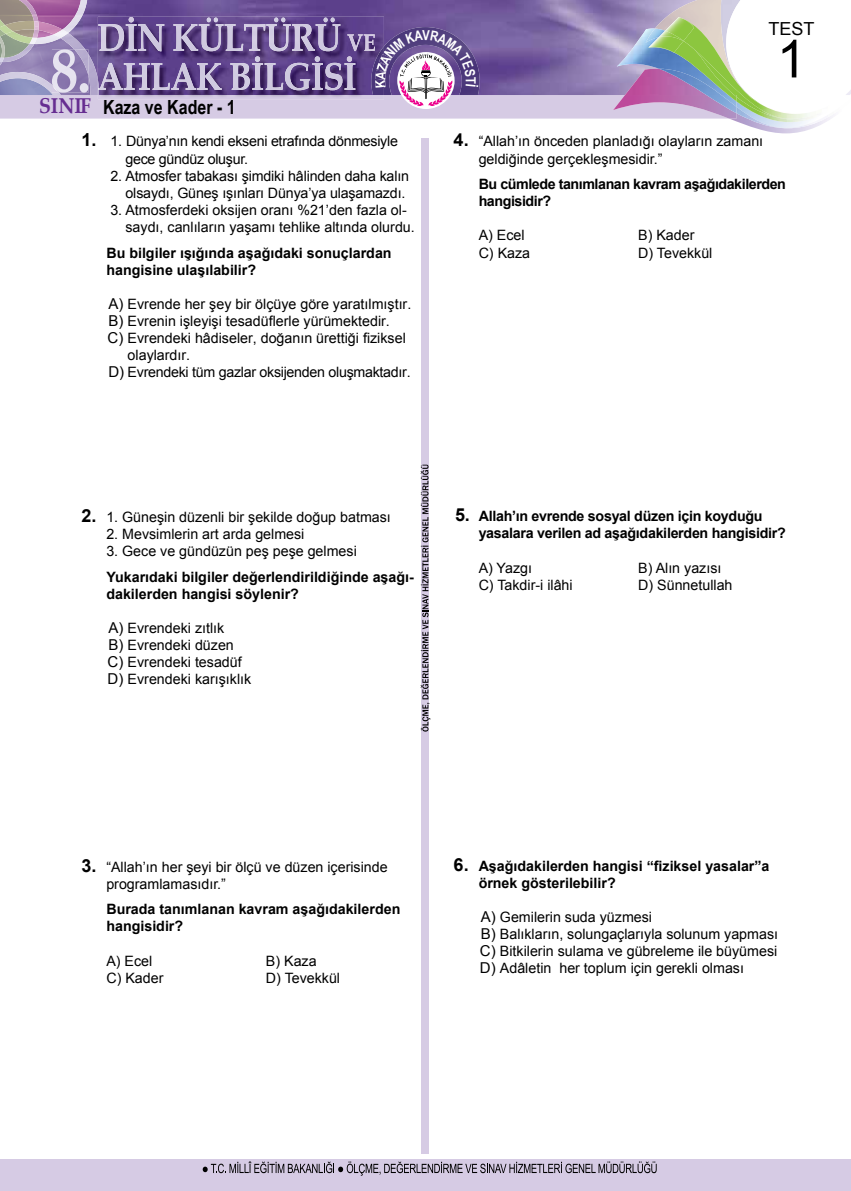
<style>
.page{position:relative;width:851px;height:1191px;background:#fff}
.page>*{position:absolute;margin:0;border:0;box-sizing:border-box;transform-origin:0 0}
.t1{font:52.5px "Arial";color:#000}
.t2{font:700 21.45px "Book Antiqua";color:#662d91;scale:.9 1}
.t3{font:700 19.5px "Arial Narrow";color:#000}
.t4{font:18px "Arial";color:#000}
.t5{font:14.25px/17.1px "Arial";color:#000}
.t6{font:700 14.25px/17.1px "Arial";color:#000}
.t7{font:14.25px/17.1px "Arial";letter-spacing:-.02em;color:#000}
.t8{font:700 14.25px/17.1px "Arial";letter-spacing:-.02em;color:#000}
.t9{font:700 14.25px/17.1px "Arial";letter-spacing:-.03em;color:#000}
.t10{font:12.9px "Arial Narrow";color:#000;scale:.9 1}
.s1{font-weight:700;font-size:18px}
.s2{font-size:15px}
.s3{font-size:18px}
</style>
<div class="page">
<div style="left:421px;top:138px;width:8px;height:1015px;background:#d6cbe4"></div>
<img style="left:733px;top:120px;width:80px;height:13px">
<img style="left:736px;top:119px;width:94px;height:9px">
<img style="left:736px;top:119px;width:75px;height:3px">
<div style="left:0;top:1159px;width:850px;height:32px;background:#d6cbe4"></div>
<svg style="left:203px;top:1161px;width:453px;height:14px"></svg>
<svg style="left:420px;top:465px;width:10px;height:266px"></svg>
<svg style="left:0;top:0;width:850px;height:119px;background:#9e8fb4"></svg>
<h2 class="t2" style="left:39px;top:93px;width:59px">SINIF</h2>
<h3 class="t3" style="left:103px;top:92px;width:134px">Kaza ve Kader - 1</h3>
<p class="t7" style="left:125px;top:133px;width:274px;text-indent:-44px"><span class="s1">1.</span> 1. Dünya’nın kendi ekseni etrafında dönmesiyle gece gündüz oluşur.</p>
<p class="t5" style="left:110px;top:167px;width:300px;text-align:right">2. Atmosfer tabakası şimdiki hâlinden daha kalın olsaydı, Güneş ışınları Dünya’ya ulaşamazdı.</p>
<p class="t5" style="left:125px;top:201px;width:291px;text-indent:-15px">3. Atmosferdeki oksijen oranı %21’den fazla ol&shy;saydı, canlıların yaşamı tehlike altında olurdu.</p>
<p class="t6" style="left:106px;top:244px;width:287px">Bu bilgiler ışığında aşağıdaki sonuçlardan hangisine ulaşılabilir?</p>
<p class="t5" style="left:108px;top:295px;width:304px"><span class="s2">A)</span> Evrende her şey bir ölçüye göre yaratılmıştır.</p>
<p class="t5" style="left:108px;top:312px;width:283px"><span class="s2">B)</span> Evrenin işleyişi tesadüflerle yürümektedir.</p>
<p class="t5" style="left:108px;top:330px;width:299px"><span class="s2">C)</span> Evrendeki hâdiseler, doğanın ürettiği fiziksel</p>
<p class="t5" style="left:128px;top:347px;width:64px">olaylardır.</p>
<p class="t7" style="left:108px;top:364px;width:303px"><span class="s2">D)</span> Evrendeki tüm gazlar oksijenden oluşmaktadır.</p>
<p class="t4" style="left:768px;top:17px;width:48px">TEST</p>
<h1 class="t1" style="left:776px;top:25px;width:31px">1</h1>
<p class="t5" style="left:478px;top:133px;width:286px;text-indent:-25px"><span class="s1">4.</span> “Allah’ın önceden planladığı olayların zamanı geldiğinde gerçekleşmesidir.”</p>
<p class="t9" style="left:478px;top:176px;width:309px">Bu cümlede tanımlanan kavram aşağıdakilerden hangisidir?</p>
<p class="t5" style="left:478px;top:227px;width:47px">A) Ecel</p>
<p class="t5" style="left:638px;top:227px;width:58px">B) Kader</p>
<p class="t5" style="left:478px;top:244px;width:53px">C) Kaza</p>
<p class="t5" style="left:638px;top:244px;width:76px">D) Tevekkül</p>
<p class="t5" style="left:81px;top:508px;width:311px"><span class="s1">2.</span> 1. Güneşin düzenli bir şekilde doğup batması</p>
<p class="t5" style="left:106px;top:526px;width:199px">2. Mevsimlerin art arda gelmesi</p>
<p class="t5" style="left:106px;top:543px;width:252px">3. Gece ve gündüzün peş peşe gelmesi</p>
<p class="t6" style="left:106px;top:568px;width:309px">Yukarıdaki bilgiler değerlendirildiğinde aşağı&shy;dakilerden hangisi söylenir?</p>
<p class="t5" style="left:108px;top:619px;width:145px"><span class="s2">A)</span> Evrendeki zıtlık<br><span class="s2">B)</span> Evrendeki düzen<br><span class="s2">C)</span> Evrendeki tesadüf<br><span class="s2">D)</span> Evrendeki karışıklık</p>
<p class="t8" style="left:478px;top:508px;width:308px;text-indent:-24px"><span class="s3">5.</span> Allah’ın evrende sosyal düzen için koyduğu yasalara verilen ad aşağıdakilerden hangisidir?</p>
<p class="t5" style="left:478px;top:559px;width:55px">A) Yazgı</p>
<p class="t5" style="left:638px;top:559px;width:85px">B) Alın yazısı</p>
<p class="t5" style="left:478px;top:576px;width:95px">C) Takdir-i ilâhi</p>
<p class="t5" style="left:638px;top:576px;width:96px">D) Sünnetullah</p>
<p class="t5" style="left:106px;top:858px;width:283px;text-indent:-25px"><span class="s1">3.</span> “Allah’ın her şeyi bir ölçü ve düzen içerisinde programlamasıdır.”</p>
<p class="t6" style="left:106px;top:901px;width:295px">Burada tanımlanan kavram aşağıdakilerden hangisidir?</p>
<p class="t5" style="left:106px;top:952px;width:47px">A) Ecel</p>
<p class="t5" style="left:266px;top:952px;width:52px">B) Kaza</p>
<p class="t5" style="left:106px;top:969px;width:59px">C) Kader</p>
<p class="t5" style="left:266px;top:969px;width:76px">D) Tevekkül</p>
<p class="t6" style="left:478px;top:857px;width:292px;text-indent:-25px"><span class="s3">6.</span> Aşağıdakilerden hangisi “fiziksel yasalar”a örnek gösterilebilir?</p>
<p class="t5" style="left:480px;top:908px;width:299px"><span class="s2">A)</span> Gemilerin suda yüzmesi<br><span class="s2">B)</span> Balıkların, solungaçlarıyla solunum yapması <span class="s2">C)</span> Bitkilerin sulama ve gübreleme ile büyümesi <span class="s2">D)</span> Adâletin her toplum için gerekli olması</p>
<p class="t10" style="left:249px;top:1159px;width:4px">Î</p>
</div>
